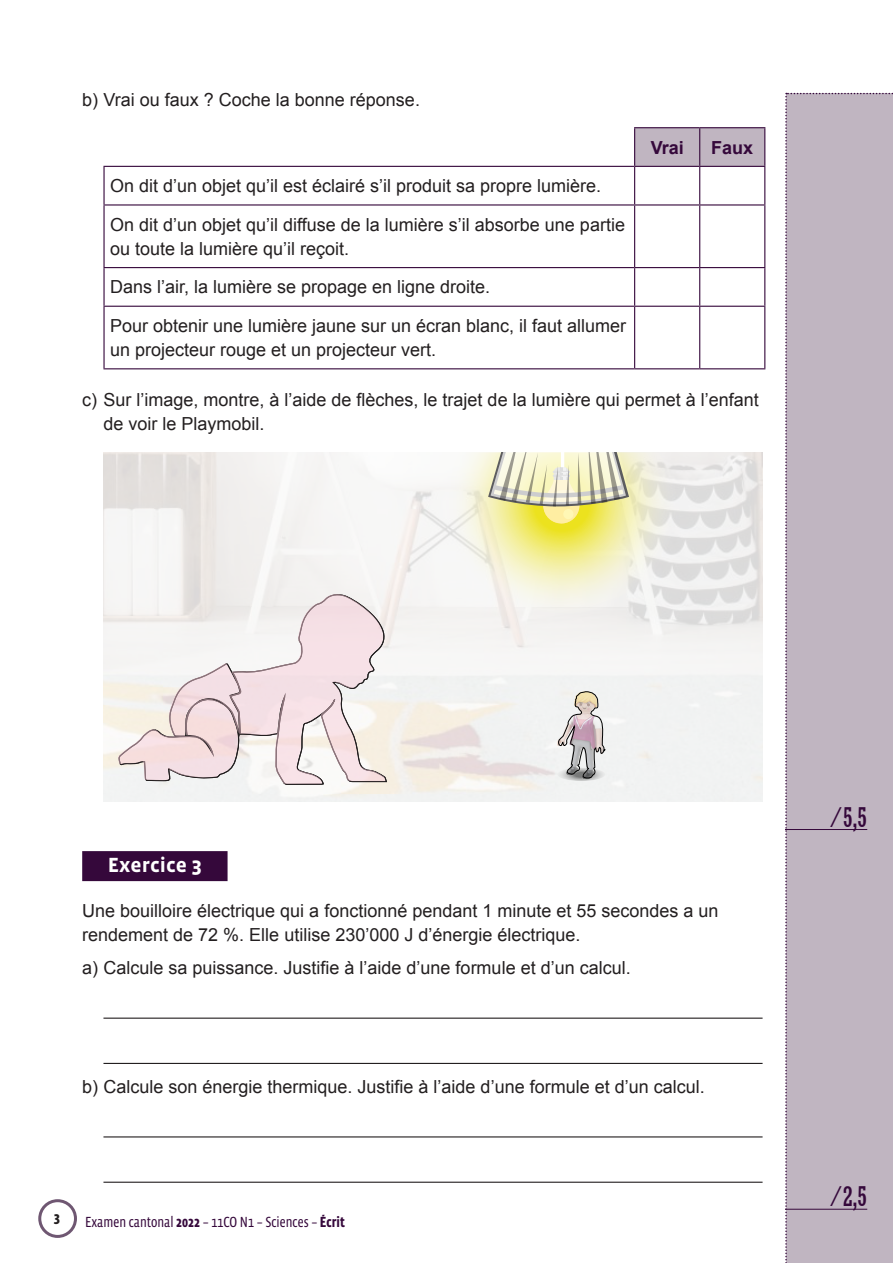
<style>
.page{position:relative;width:893px;height:1263px;background:#fff}
.page>*{position:absolute;margin:0;border:0;box-sizing:border-box;transform-origin:0 0}
.t1{font:condensed 27px "Rockwell Nova";color:#35083b}
.t2{font:700 21px "Vista Sans OTCE";color:#fff}
.t3{font:18px/38.5px "Arial";color:#231f20}
.t4{font:700 18px "Arial";color:#35083b}
.t5{font:15px "Vista Sans Nar OTCE";color:#35083b}
.t6{font:900 condensed 15px "Myriad Pro";color:#231f20}
.s1{font-weight:700}
</style>
<div class="page">
<div style="left:38px;top:1199px;width:39px;height:39px;border:3px solid #6f5772;border-radius:50%"></div>
<div style="left:785px;top:93px;width:108px;height:1170px;background:#c0b5c1"></div>
<div style="left:82px;top:851px;width:146px;height:30px;background:#35083b"></div>
<hr style="left:103px;top:1017px;width:660px;height:2px;background:#231f20">
<hr style="left:103px;top:1063px;width:660px;height:1px;background:#231f20">
<hr style="left:103px;top:1136px;width:660px;height:1px;background:#231f20">
<hr style="left:103px;top:1182px;width:660px;height:1px;background:#231f20">
<div style="left:635px;top:128px;width:129px;height:38px;background:#c0b5c1"></div>
<hr style="left:634px;top:127px;width:66px;height:1px;background:#35083b">
<hr style="left:634px;top:128px;width:1px;height:38px;background:#35083b">
<hr style="left:700px;top:127px;width:65px;height:1px;background:#35083b">
<hr style="left:699px;top:128px;width:1px;height:38px;background:#35083b">
<hr style="left:764px;top:128px;width:1px;height:38px;background:#35083b">
<hr style="left:103px;top:166px;width:532px;height:1px;background:#35083b">
<hr style="left:103px;top:167px;width:2px;height:37px;background:#35083b">
<hr style="left:635px;top:166px;width:65px;height:1px;background:#35083b">
<hr style="left:634px;top:167px;width:1px;height:37px;background:#35083b">
<hr style="left:700px;top:166px;width:65px;height:1px;background:#35083b">
<hr style="left:699px;top:167px;width:1px;height:37px;background:#35083b">
<hr style="left:764px;top:167px;width:1px;height:37px;background:#35083b">
<hr style="left:103px;top:204px;width:532px;height:2px;background:#35083b">
<hr style="left:103px;top:206px;width:2px;height:61px;background:#35083b">
<hr style="left:635px;top:204px;width:65px;height:2px;background:#35083b">
<hr style="left:634px;top:206px;width:1px;height:61px;background:#35083b">
<hr style="left:700px;top:204px;width:65px;height:2px;background:#35083b">
<hr style="left:699px;top:206px;width:1px;height:61px;background:#35083b">
<hr style="left:764px;top:206px;width:1px;height:61px;background:#35083b">
<hr style="left:103px;top:267px;width:532px;height:1px;background:#35083b">
<hr style="left:103px;top:268px;width:2px;height:38px;background:#35083b">
<hr style="left:635px;top:267px;width:65px;height:1px;background:#35083b">
<hr style="left:634px;top:268px;width:1px;height:38px;background:#35083b">
<hr style="left:700px;top:267px;width:65px;height:1px;background:#35083b">
<hr style="left:699px;top:268px;width:1px;height:38px;background:#35083b">
<hr style="left:764px;top:268px;width:1px;height:38px;background:#35083b">
<hr style="left:103px;top:306px;width:532px;height:1px;background:#35083b">
<hr style="left:103px;top:307px;width:2px;height:61px;background:#35083b">
<hr style="left:635px;top:306px;width:65px;height:1px;background:#35083b">
<hr style="left:634px;top:307px;width:1px;height:61px;background:#35083b">
<hr style="left:700px;top:306px;width:65px;height:1px;background:#35083b">
<hr style="left:699px;top:307px;width:1px;height:61px;background:#35083b">
<hr style="left:764px;top:307px;width:1px;height:61px;background:#35083b">
<hr style="left:103px;top:368px;width:532px;height:1px;background:#35083b">
<hr style="left:635px;top:368px;width:65px;height:1px;background:#35083b">
<hr style="left:700px;top:368px;width:65px;height:1px;background:#35083b">
<img style="left:103px;top:452px;width:659px;height:349px">
<svg style="left:118px;top:593px;width:270px;height:192px"></svg>
<div style="left:547px;top:685px;width:72px;height:102px;background:#f1f3f2"></div>
<svg style="left:557px;top:691px;width:49px;height:90px"></svg>
<svg style="left:445px;top:452px;width:232px;height:167px"></svg>
<hr style="left:785px;top:829px;width:82px;height:1px;background:#35083b">
<hr style="left:785px;top:1209px;width:82px;height:1px;background:#35083b">
<p class="t3" style="left:82px;top:80px;width:339px">b) Vrai ou faux ? Coche la bonne réponse.</p>
<p class="t4" style="left:651px;top:135px;width:35px">Vrai</p>
<p class="t4" style="left:711px;top:135px;width:44px">Faux</p>
<p class="t3" style="left:110px;top:167px;width:516px">On dit d’un objet qu’il est éclairé s’il produit sa propre lumière.<br>On dit d’un objet qu’il diffuse de la lumière s’il absorbe une partie</p>
<p class="t3" style="left:110px;top:229px;width:518px">ou toute la lumière qu’il reçoit.<br>Dans l’air, la lumière se propage en ligne droite.<br>Pour obtenir une lumière jaune sur un écran blanc, il faut allumer</p>
<p class="t3" style="left:110px;top:331px;width:328px">un projecteur rouge et un projecteur vert.</p>
<p class="t3" style="left:103px;top:388px;width:657px;line-height:24px;text-indent:-21px">c) Sur l’image, montre, à l’aide de flèches, le trajet de la lumière qui permet à l’enfant de voir le Playmobil.</p>
<p class="t2" style="left:108px;top:853px;width:95px">Exercice 3</p>
<p class="t3" style="left:82px;top:899px;width:638px;line-height:24px">Une bouilloire électrique qui a fonctionné pendant 1 minute et 55 secondes a un rendement de 72 %. Elle utilise 230’000 J d’énergie électrique.</p>
<p class="t3" style="left:82px;top:948px;width:550px">a) Calcule sa puissance. Justifie à l’aide d’une formule et d’un calcul.</p>
<p class="t3" style="left:82px;top:1067px;width:624px">b) Calcule son énergie thermique. Justifie à l’aide d’une formule et d’un calcul.</p>
<p class="t6" style="left:54px;top:1209px;width:8px">3</p>
<p class="t5" style="left:85px;top:1213px;width:261px">Examen cantonal <span class="s1">2022</span> – 11CO N1 – Sciences – <span class="s1">Écrit</span></p>
<h1 class="t1" style="left:829px;top:801px;width:39px">/5,5</h1>
<h1 class="t1" style="left:829px;top:1181px;width:39px">/2,5</h1>
</div>
